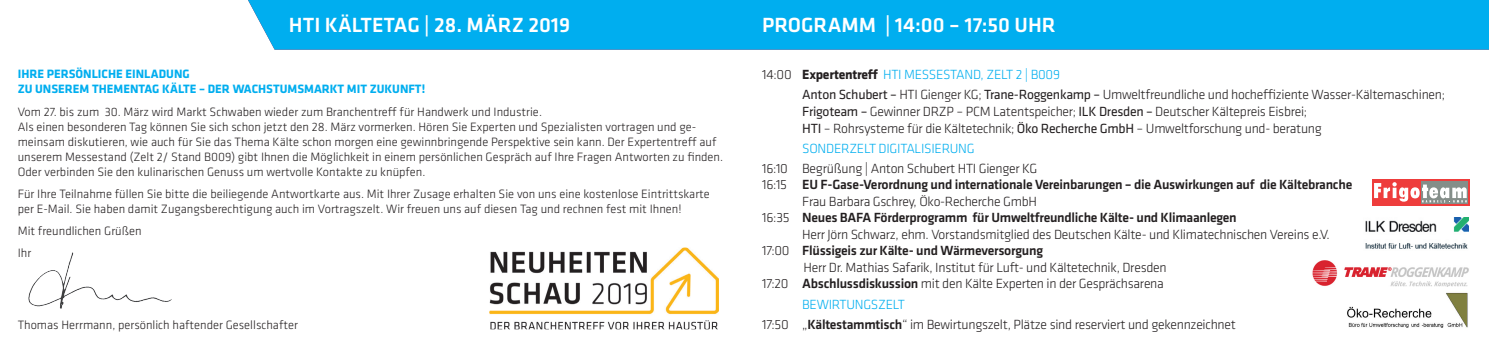
<style>
.page{position:relative;width:1489px;height:355px;background:#fff}
.page>*{position:absolute;margin:0;border:0;box-sizing:border-box;transform-origin:0 0}
.t1{font:500 21.25px "GC Klavika";color:#fff}
.t2{font:300 13.75px/16.5px "GC Klavika";letter-spacing:-.02em;color:#231f20}
.t3{font:500 13.75px "GC Klavika";letter-spacing:-.02em;color:#231f20}
.t4{font:300 13.75px "GC Klavika";letter-spacing:-.02em;color:#00aeef}
.t5{font:300 12.5px/15px "GC Klavika";color:#231f20}
.t6{font:700 12.5px "GC Klavika";color:#00aeef}
.s1{color:#231f20}
.s2{font-weight:700;color:#231f20}
.s3{font-weight:400}
.s4{font-weight:300}
.s5{font-weight:500}
</style>
<div class="page">
<div style="left:248px;top:0;width:1240px;height:50px;background:#00aeef"></div>
<svg style="left:489px;top:247px;width:230px;height:83px"></svg>
<img style="left:1312px;top:260px;width:157px;height:27px">
<svg style="left:1372px;top:179px;width:97px;height:26px"></svg>
<svg style="left:1420px;top:181px;width:47px;height:22px"></svg>
<svg style="left:1373px;top:182px;width:93px;height:20px"></svg>
<img style="left:1347px;top:292px;width:121px;height:36px">
<img style="left:1365px;top:217px;width:103px;height:32px">
<img style="left:28px;top:252px;width:143px;height:56px">
<p class="t1" style="left:289px;top:10px;width:283px">HTI KÄLTETAG | 28. MÄRZ 2019</p>
<p class="t1" style="left:762px;top:10px;width:295px">PROGRAMM | 14:00 – 17:50 UHR</p>
<p class="t1" style="left:903px;top:10px;width:96px">1:00 – 18 0</p>
<p class="t6" style="left:18px;top:65px;width:173px">IHRE PERSÖNLICHE EINLADUNG</p>
<p class="t6" style="left:18px;top:80px;width:409px">ZU UNSEREM THEMENTAG KÄLTE – DER WACHSTUMSMARKT MIT ZUKUNFT!</p>
<p class="t5" style="left:18px;top:104px;width:526px">Vom 27. bis zum 30. März wird Markt Schwaben wieder zum Branchentreff für Handwerk und Industrie.</p>
<p class="t5" style="left:18px;top:119px;width:707px">Als einen besonderen Tag können Sie sich schon jetzt den 28. März vormerken. Hören Sie Experten und Spezialisten vortragen und ge&shy;meinsam diskutieren, wie auch für Sie das Thema Kälte schon morgen eine gewinnbringende Perspektive sein kann. Der Expertentreff auf unserem Messestand (Zelt 2/ Stand B009) gibt Ihnen die Möglichkeit in einem persönlichen Gespräch auf Ihre Fragen Antworten zu finden.<br>Oder verbinden Sie den kulinarischen Genuss um wertvolle Kontakte zu knüpfen.</p>
<p class="t5" style="left:18px;top:186px;width:693px">Für Ihre Teilnahme füllen Sie bitte die beiliegende Antwortkarte aus. Mit Ihrer Zusage erhalten Sie von uns eine kostenlose Eintrittskarte per E-Mail. Sie haben damit Zugangsberechtigung auch im Vortragszelt. Wir freuen uns auf diesen Tag und rechnen fest mit Ihnen!</p>
<p class="t5" style="left:18px;top:223px;width:125px">Mit freundlichen Grüßen</p>
<p class="t5" style="left:18px;top:245px;width:15px">Ihr</p>
<p class="t5" style="left:18px;top:317px;width:282px">Thomas Herrmann, persönlich haftender Gesellschafter</p>
<p class="t4" style="left:762px;top:66px;width:299px"><span class="s1">14:00</span> <span class="s2">Expertentreff</span> HTI MESSESTAND, ZELT 2 | B009</p>
<p class="t2" style="left:802px;top:86px;width:644px"><span class="s3">Anton Schubert –</span> HTI Gienger KG; <span class="s3">Trane-Roggenkamp –</span> Umweltfreundliche und hocheffiziente Wasser-Kältemaschinen;<br><span class="s3">Frigoteam –</span> Gewinner DRZP – PCM Latentspeicher; <span class="s3">ILK Dresden –</span> Deutscher Kältepreis Eisbrei;<br><span class="s3">HTI</span> – Rohrsysteme für die Kältetechnik; <span class="s3">Öko Recherche GmbH</span> – Umweltforschung und- beratung</p>
<p class="t4" style="left:802px;top:139px;width:174px">SONDERZELT DIGITALISIERUNG</p>
<p class="t2" style="left:762px;top:159px;width:276px">16:10 Begrüßung | Anton Schubert HTI Gienger KG</p>
<p class="t3" style="left:762px;top:175px;width:591px"><span class="s4">16:15</span> EU F-Gase-Verordnung und internationale Vereinbarungen – die Auswirkungen auf die Kältebranche</p>
<p class="t2" style="left:802px;top:192px;width:236px">Frau Barbara Gschrey, Öko-Recherche GmbH</p>
<p class="t3" style="left:762px;top:208px;width:476px"><span class="s4">16:35</span> Neues BAFA Förderprogramm für Umweltfreundliche Kälte- und Klimaanlegen</p>
<p class="t2" style="left:802px;top:225px;width:529px">Herr Jörn Schwarz, ehm. Vorstandsmitglied des Deutschen Kälte- und Klimatechnischen Vereins e.V.</p>
<p class="t3" style="left:762px;top:241px;width:282px"><span class="s4">17:00</span> Flüssigeis zur Kälte- und Wärmeversorgung</p>
<p class="t2" style="left:803px;top:258px;width:364px">Herr Dr. Mathias Safarik, Institut für Luft- und Kältetechnik, Dresden</p>
<p class="t2" style="left:762px;top:275px;width:403px">17:20 <span class="s5">Abschlussdiskussion</span> mit den Kälte Experten in der Gesprächsarena</p>
<p class="t4" style="left:802px;top:295px;width:104px">BEWIRTUNGSZELT</p>
<p class="t2" style="left:762px;top:315px;width:475px">17:50 „<span class="s5">Kältestammtisch</span>“ im Bewirtungszelt, Plätze sind reserviert und gekennzeichnet</p>
</div>
